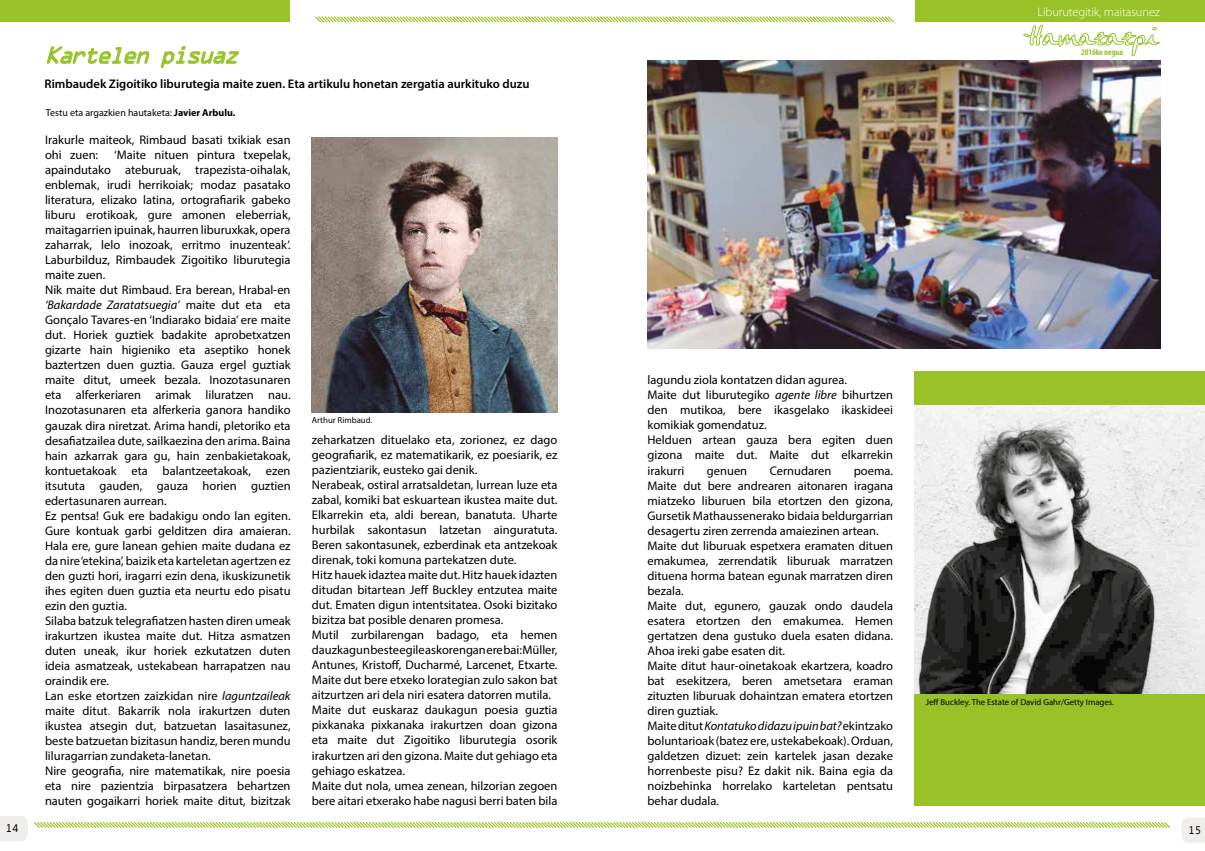
<style>
.page{position:relative;width:1205px;height:851px;background:#fff}
.page>*{position:absolute;margin:0;border:0;box-sizing:border-box;transform-origin:0 0}
.t1{font:italic 21.25px "OCRA Std";color:#98c228}
.t2{font:12.5px/15px "Myriad Pro";color:#000}
.t3{font:600 12.5px "Myriad Pro";color:#000}
.t4{font:300 12.5px "Myriad Pro";letter-spacing:-.01em;color:#fff}
.t5{font:11.25px "Monotypecom";color:#000}
.t6{font:10px "Myriad Pro";color:#000}
.t7{font:8.75px "Myriad Pro";color:#000}
.t8{font:700 condensed 8.75px "Myriad Pro";letter-spacing:-.01em;color:#98c228}
.s1{font-weight:700}
.s2{font-style:italic}
.s3{color:#0080c4}
</style>
<div class="page">
<div style="left:914px;top:371px;width:291px;height:434px;background:#98c228"></div>
<div style="left:0;top:0;width:289px;height:21px;background:#98c228"></div>
<svg style="left:0;top:816px;width:1171px;height:25px"></svg>
<svg style="left:315px;top:16px;width:579px;height:7px"></svg>
<svg style="left:1023px;top:25px;width:136px;height:31px"></svg>
<div style="left:915px;top:0;width:290px;height:22px;background:#98c228"></div>
<svg style="left:1182px;top:818px;width:23px;height:24px"></svg>
<img style="left:914px;top:405px;width:291px;height:288px">
<img style="left:647px;top:61px;width:513px;height:288px">
<img style="left:312px;top:137px;width:245px;height:276px">
<svg style="left:47px;top:46px;width:103px;height:18px"></svg>
<svg style="left:161px;top:47px;width:78px;height:22px"></svg>
<p class="t5" style="left:6px;top:822px;width:15px">14</p>
<h1 class="t1" style="left:45px;top:46px;width:201px">Kartelen pisuaz</h1>
<p class="t3" style="left:44px;top:76px;width:486px">Rimbaudek Zigoitiko liburutegia maite zuen. Eta artikulu honetan zergatia aurkituko duzu</p>
<p class="t6" style="left:46px;top:107px;width:191px">Testu eta argazkien hautaketa: <span class="s1">Javier Arbulu.</span></p>
<p class="t2" style="left:45px;top:132px;width:247px">Irakurle maiteok, Rimbaud basati txikiak esan ohi zuen:</p>
<p class="t2" style="left:45px;top:147px;width:247px;text-indent:69px">‘Maite nituen pintura txepelak, apaindutako ateburuak, trapezista-oihalak, enblemak, irudi herrikoiak; modaz pasatako literatura, elizako latina, ortografiarik gabeko liburu erotikoak, gure amonen eleberriak, maitagarrien ipuinak, haurren liburuxkak, opera zaharrak, lelo inozoak, erritmo inuzenteak’.<br>Laburbilduz, Rimbaudek Zigoitiko liburutegia maite zuen.<br>Nik maite dut Rimbaud. Era berean, Hrabal-en <span class="s2">‘Bakardade Zaratatsuegia’</span> maite dut eta eta Gonçalo Tavares-en ‘Indiarako bidaia’ ere maite dut. Horiek guztiek badakite aprobetxatzen gizarte hain higieniko eta aseptiko honek baztertzen duen guztia. Gauza ergel guztiak maite ditut, umeek bezala. Inozotasunaren eta alferkeriaren arimak liluratzen nau.<br>Inozotasunaren eta alferkeria ganora handiko gauzak dira niretzat. Arima handi, pletoriko eta desafiatzailea dute, sailkaezina den arima. Baina hain azkarrak gara gu, hain zenbakietakoak, kontuetakoak eta balantzeetakoak, ezen itsututa gauden, gauza horien guztien edertasunaren aurrean.<br>Ez pentsa! Guk ere badakigu ondo lan egiten.<br>Gure kontuak garbi gelditzen dira amaieran.<br>Hala ere, gure lanean gehien maite dudana ez da nire ‘etekina’, baizik eta karteletan agertzen ez den guzti hori, iragarri ezin dena, ikuskizunetik ihes egiten duen guztia eta neurtu edo pisatu ezin den guztia.<br>Silaba batzuk telegrafiatzen hasten diren umeak irakurtzen ikustea maite dut. Hitza asmatzen duten uneak, ikur horiek ezkutatzen duten ideia asmatzeak, ustekabean harrapatzen nau oraindik ere.<br>Lan eske etortzen zaizkidan nire <span class="s2">laguntzaileak </span>maite ditut<span class="s3">.</span> Bakarrik nola irakurtzen duten ikustea atsegin dut, batzuetan lasaitasunez, beste batzuetan bizitasun handiz, beren mundu liluragarrian zundaketa-lanetan.<br>Nire geografia, nire matematikak, nire poesia eta nire pazientzia birpasatzera behartzen nauten gogaikarri horiek maite ditut, bizitzak</p>
<p class="t7" style="left:312px;top:414px;width:62px">Arthur Rimbaud.</p>
<p class="t2" style="left:312px;top:432px;width:247px">zeharkatzen dituelako eta, zorionez, ez dago geografiarik, ez matematikarik, ez poesiarik, ez pazientziarik, eusteko gai denik.<br>Nerabeak, ostiral arratsaldetan, lurrean luze eta zabal, komiki bat eskuartean ikustea maite dut.<br>Elkarrekin eta, aldi berean, banatuta. Uharte hurbilak sakontasun latzetan ainguratuta.<br>Beren sakontasunek, ezberdinak eta antzekoak direnak, toki komuna partekatzen dute.<br>Hitz hauek idaztea maite dut. Hitz hauek idazten ditudan bitartean Jeff Buckley entzutea maite dut. Ematen digun intentsitatea. Osoki bizitako bizitza bat posible denaren promesa.<br>Mutil zurbilarengan badago, eta hemen dauzkagun beste egile askorengan ere bai: Müller, Antunes, Kristoff, Ducharmé, Larcenet, Etxarte.<br>Maite dut bere etxeko lorategian zulo sakon bat aitzurtzen ari dela niri esatera datorren mutila.<br>Maite dut euskaraz daukagun poesia guztia pixkanaka pixkanaka irakurtzen doan gizona eta maite dut Zigoitiko liburutegia osorik irakurtzen ari den gizona. Maite dut gehiago eta gehiago eskatzea.<br>Maite dut nola, umea zenean, hilzorian zegoen bere aitari etxerako habe nagusi berri baten bila</p>
<p class="t4" style="left:1037px;top:4px;width:124px">Liburutegitik, maitasunez</p>
<p class="t8" style="left:1081px;top:46px;width:43px">2016ko negua</p>
<p class="t2" style="left:647px;top:372px;width:247px">lagundu ziola kontatzen didan agurea.<br>Maite dut liburutegiko <span class="s2">agente libre</span> bihurtzen den mutikoa, bere ikasgelako ikaskideei komikiak gomendatuz.<br>Helduen artean gauza bera egiten duen gizona maite dut. Maite dut elkarrekin irakurri</p>
<p class="t2" style="left:707px;top:462px;width:42px">genuen</p>
<p class="t2" style="left:770px;top:462px;width:63px">Cernudaren</p>
<p class="t2" style="left:647px;top:462px;width:247px;text-indent:206px">poema.<br>Maite dut bere andrearen aitonaren iragana miatzeko liburuen bila etortzen den gizona, Gursetik Mathaussenerako bidaia beldurgarrian desagertu ziren zerrenda amaiezinen artean.<br>Maite dut liburuak espetxera eramaten dituen emakumea, zerrendatik liburuak marratzen dituena horma batean egunak marratzen diren bezala.<br>Maite dut, egunero, gauzak ondo daudela esatera etortzen den emakumea. Hemen gertatzen dena gustuko duela esaten didana.<br>Ahoa ireki gabe esaten dit.<br>Maite ditut haur-oinetakoak ekartzera, koadro bat esekitzera, beren ametsetara eraman zituzten liburuak dohaintzan ematera etortzen diren guztiak.<br>Maite ditut <span class="s2">Kontatuko didazu ipuin bat?</span> ekintzako boluntarioak (batez ere, ustekabekoak). Orduan, galdetzen dizuet: zein kartelek jasan dezake horrenbeste pisu? Ez dakit nik. Baina egia da noizbehinka horrelako karteletan pentsatu behar dudala.</p>
<p class="t7" style="left:926px;top:697px;width:190px">Jeff Buckley. The Estate of David Gahr/Getty Images.</p>
<p class="t5" style="left:1188px;top:823px;width:15px">15</p>
</div>
